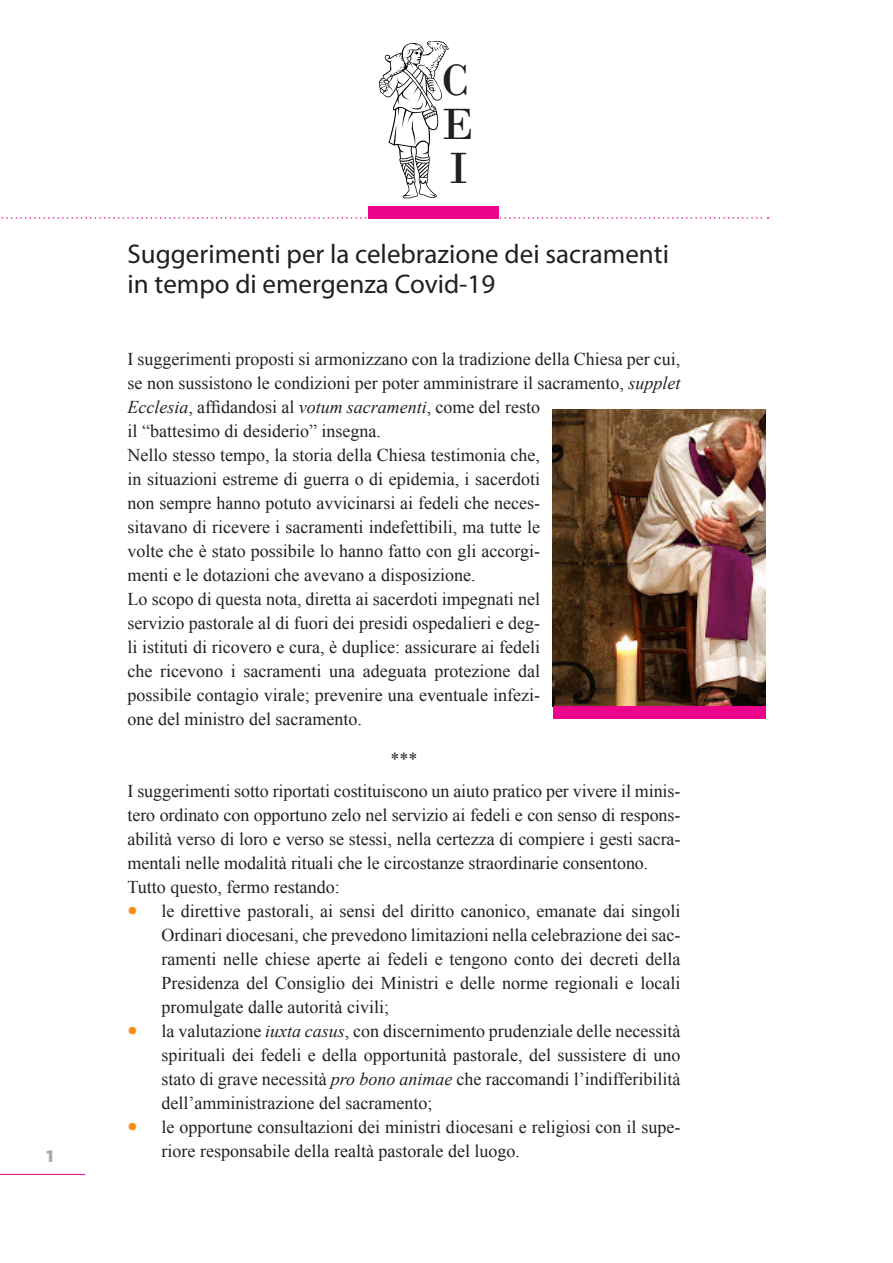
<style>
.page{position:relative;width:893px;height:1263px;background:#fff}
.page>*{position:absolute;margin:0;border:0;box-sizing:border-box;transform-origin:0 0}
.t1{font:46.05px/43.7px "Bodoni";color:#231f20;text-align:justify}
.Titolo_12_myriad{font:27px "Myriad Pro";color:#231f20}
.Times_senza_rientro{font:18px/24px "Times New Roman";color:#231f20;text-align:justify}
.Times_punto_x_punto{font:18px/24px "Times New Roman";color:#231f20;text-align:justify}
.Testo_11{font:900 16.5px "Gotham";color:#a8a9ad}
.s1{font-style:italic}
.s2{font-family:"Myriad Pro";font-size:36px;color:#f68e1e}
</style>
<div class="page">
<svg style="left:379px;top:41px;width:70px;height:157px"></svg>
<hr style="left:0;top:1174px;width:85px;height:1px;background:#ed028c">
<svg style="left:1px;top:217px;width:767px;height:2px"></svg>
<img style="left:553px;top:409px;width:212px;height:297px">
<div style="left:368px;top:206px;width:131px;height:13px;background:#ed028c"></div>
<div style="left:553px;top:706px;width:212px;height:13px;background:#ed028c"></div>
<p class="Testo_11" style="left:47px;top:1147px;width:8px">1</p>
<p class="t1" style="left:442px;top:59px;width:34px">C E I</p>
<p class="Titolo_12_myriad" style="left:128px;top:237px;width:543px">Suggerimenti per la celebrazione dei sacramenti</p>
<p class="Titolo_12_myriad" style="left:128px;top:267px;width:369px">in tempo di emergenza Covid-19</p>
<p class="Times_senza_rientro" style="left:128px;top:346px;width:554px;text-align:left">I suggerimenti proposti si armonizzano con la tradizione della Chiesa per cui, se non sussistono le condizioni per poter amministrare il sacramento, <span class="s1">supplet Ecclesia</span>, affidandosi al <span class="s1">votum sacramenti</span>, come del resto<br>il “battesimo di desiderio” insegna.</p>
<p class="Times_senza_rientro" style="left:128px;top:442px;width:414px">Nello stesso tempo, la storia della Chiesa testimonia che, in situazioni estreme di guerra o di epidemia, i sacerdoti non sempre hanno potuto avvicinarsi ai fedeli che neces&shy;sitavano di ricevere i sacramenti indefettibili, ma tutte le volte che è stato possibile lo hanno fatto con gli accorgi&shy;menti e le dotazioni che avevano a disposizione.</p>
<p class="Times_senza_rientro" style="left:128px;top:586px;width:414px">Lo scopo di questa nota, diretta ai sacerdoti impegnati nel servizio pastorale al di fuori dei presidi ospedalieri e deg&shy;li istituti di ricovero e cura, è duplice: assicurare ai fedeli che ricevono i sacramenti una adeguata protezione dal possibile contagio virale; prevenire una eventuale infezi&shy;one del ministro del sacramento.</p>
<p class="Times_senza_rientro" style="left:390px;top:747px;width:28px">***</p>
<p class="Times_senza_rientro" style="left:128px;top:778px;width:554px">I suggerimenti sotto riportati costituiscono un aiuto pratico per vivere il minis&shy;tero ordinato con opportuno zelo nel servizio ai fedeli e con senso di respons&shy;abilità verso di loro e verso se stessi, nella certezza di compiere i gesti sacra&shy;mentali nelle modalità rituali che le circostanze straordinarie consentono.</p>
<p class="Times_senza_rientro" style="left:128px;top:874px;width:214px">Tutto questo, fermo restando:</p>
<p class="Times_punto_x_punto" style="left:162px;top:898px;width:520px;text-indent:-34px"><span class="s2">•</span> le direttive pastorali, ai sensi del diritto canonico, emanate dai singoli Ordinari diocesani, che prevedono limitazioni nella celebrazione dei sac&shy;ramenti nelle chiese aperte ai fedeli e tengono conto dei decreti della Presidenza del Consiglio dei Ministri e delle norme regionali e locali promulgate dalle autorità civili;</p>
<p class="Times_punto_x_punto" style="left:162px;top:1018px;width:520px;text-indent:-34px"><span class="s2">•</span> la valutazione <span class="s1">iuxta casus</span>, con discernimento prudenziale delle necessità spirituali dei fedeli e della opportunità pastorale, del sussistere di uno stato di grave necessità <span class="s1">pro bono animae</span> che raccomandi l’indifferibilità dell’amministrazione del sacramento;</p>
<p class="Times_punto_x_punto" style="left:162px;top:1114px;width:520px;text-indent:-34px"><span class="s2">•</span> le opportune consultazioni dei ministri diocesani e religiosi con il supe&shy;riore responsabile della realtà pastorale del luogo.</p>
</div>
